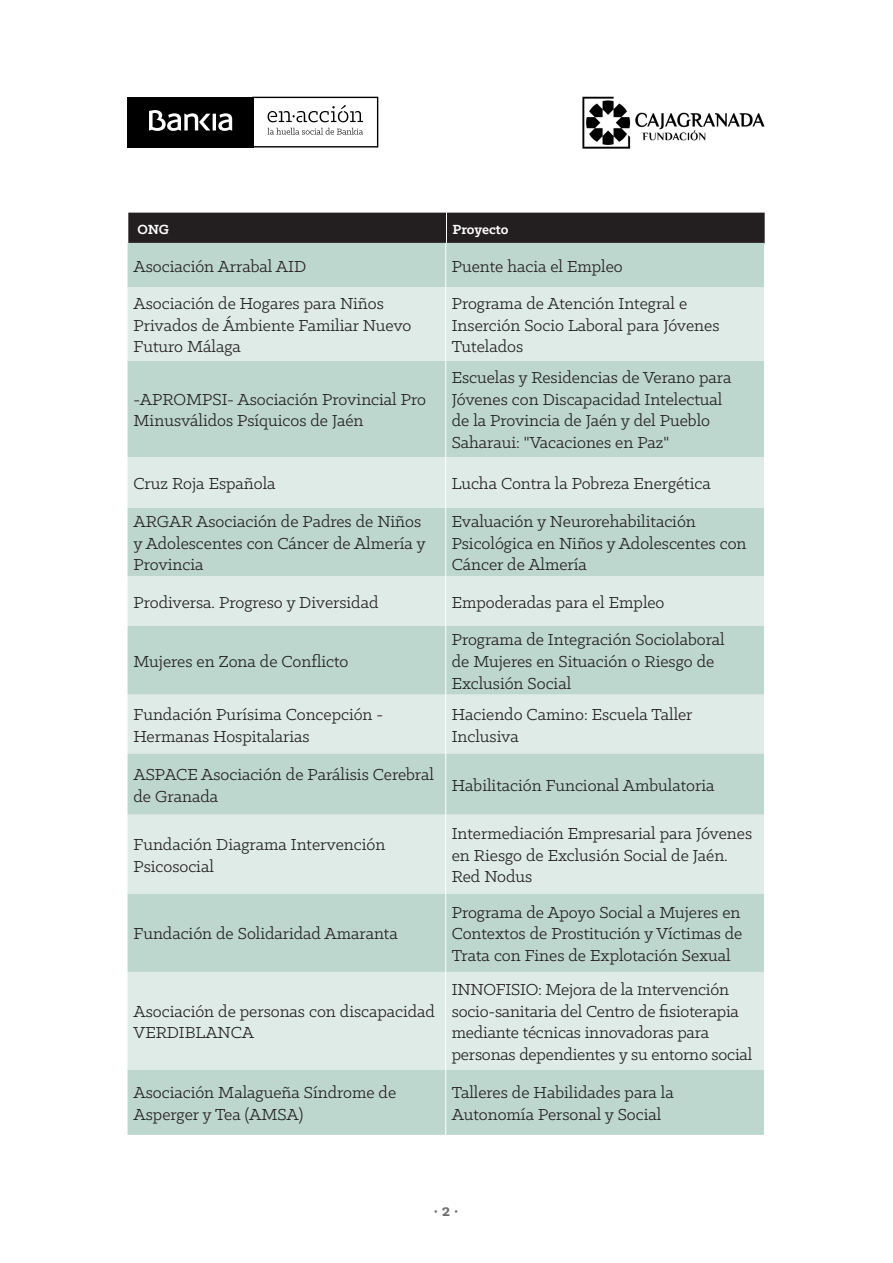
<style>
.page{position:relative;width:893px;height:1263px;background:#fff}
.page>*{position:absolute;margin:0;border:0;box-sizing:border-box;transform-origin:0 0}
.t1{font:18px/21.6px "Klinic Slab";color:#231f20}
.t2{font:700 18px "Klinic Slab";color:#6c6d70}
.t3{font:700 15px "Klinic Slab";letter-spacing:-.005em;color:#fff}
</style>
<div class="page">
<svg style="left:254px;top:97px;width:124px;height:50px"></svg>
<div style="left:128px;top:97px;width:126px;height:50px;background:#000"></div>
<svg style="left:149px;top:110px;width:83px;height:21px"></svg>
<img style="left:582px;top:96px;width:183px;height:53px">
<div style="left:128px;top:213px;width:637px;height:30px;background:#231f20"></div>
<hr style="left:446px;top:213px;width:1px;height:30px;background:#fff">
<div style="left:128px;top:243px;width:636px;height:892px;background:#bdd6ce"></div>
<svg style="left:128px;top:287px;width:636px;height:782px;background:#cee1da"></svg>
<hr style="left:445px;top:243px;width:1px;height:44px;background:#fff">
<hr style="left:445px;top:287px;width:1px;height:74px;background:#fff">
<hr style="left:445px;top:361px;width:1px;height:96px;background:#fff">
<hr style="left:445px;top:457px;width:1px;height:51px;background:#fff">
<hr style="left:445px;top:508px;width:1px;height:68px;background:#fff">
<hr style="left:445px;top:576px;width:1px;height:50px;background:#fff">
<hr style="left:445px;top:626px;width:1px;height:69px;background:#fff">
<hr style="left:445px;top:695px;width:1px;height:58px;background:#fff">
<hr style="left:445px;top:753px;width:1px;height:62px;background:#fff">
<hr style="left:445px;top:815px;width:1px;height:78px;background:#fff">
<hr style="left:445px;top:893px;width:1px;height:79px;background:#fff">
<hr style="left:445px;top:972px;width:1px;height:97px;background:#fff">
<hr style="left:445px;top:1069px;width:1px;height:66px;background:#fff">
<p class="t3" style="left:137px;top:219px;width:33px">ONG</p>
<p class="t3" style="left:452px;top:219px;width:58px">Proyecto</p>
<p class="t1" style="left:134px;top:255px;width:174px">Asociación Arrabal AID</p>
<p class="t1" style="left:452px;top:255px;width:173px">Puente hacia el Empleo</p>
<p class="t1" style="left:134px;top:292px;width:279px">Asociación de Hogares para Niños<br>Privados de Ámbiente Familiar Nuevo<br>Futuro Málaga</p>
<p class="t1" style="left:452px;top:292px;width:269px">Programa de Atención Integral e<br>Inserción Socio Laboral para Jóvenes<br>Tutelados</p>
<p class="t1" style="left:134px;top:388px;width:294px">-APROMPSI- Asociación Provincial Pro<br>Minusválidos Psíquicos de Jaén</p>
<p class="t1" style="left:452px;top:366px;width:281px">Escuelas y Residencias de Verano para Jóvenes con Discapacidad Intelectual de la Provincia de Jaén y del Pueblo Saharaui: "Vacaciones en Paz"</p>
<p class="t1" style="left:134px;top:472px;width:143px">Cruz Roja Española</p>
<p class="t1" style="left:452px;top:472px;width:261px">Lucha Contra la Pobreza Energética</p>
<p class="t1" style="left:134px;top:510px;width:294px">ARGAR Asociación de Padres de Niños y Adolescentes con Cáncer de Almería y<br>Provincia</p>
<p class="t1" style="left:452px;top:510px;width:296px">Evaluación y Neurorehabilitación<br>Psicológica en Niños y Adolescentes con<br>Cáncer de Almería</p>
<p class="t1" style="left:134px;top:591px;width:246px">Prodiversa. Progreso y Diversidad</p>
<p class="t1" style="left:452px;top:591px;width:214px">Empoderadas para el Empleo</p>
<p class="t1" style="left:134px;top:650px;width:216px">Mujeres en Zona de Conflicto</p>
<p class="t1" style="left:452px;top:629px;width:275px">Programa de Integración Sociolaboral de Mujeres en Situación o Riesgo de<br>Exclusión Social</p>
<p class="t1" style="left:134px;top:703px;width:251px">Fundación Purísima Concepción -<br>Hermanas Hospitalarias</p>
<p class="t1" style="left:452px;top:703px;width:242px">Haciendo Camino: Escuela Taller<br>Inclusiva</p>
<p class="t1" style="left:134px;top:763px;width:302px">ASPACE Asociación de Parálisis Cerebral de Granada</p>
<p class="t1" style="left:452px;top:774px;width:264px">Habilitación Funcional Ambulatoria</p>
<p class="t1" style="left:134px;top:833px;width:253px">Fundación Diagrama Intervención<br>Psicosocial</p>
<p class="t1" style="left:452px;top:822px;width:302px">Intermediación Empresarial para Jóvenes en Riesgo de Exclusión Social de Jaén.<br>Red Nodus</p>
<p class="t1" style="left:134px;top:922px;width:266px">Fundación de Solidaridad Amaranta</p>
<p class="t1" style="left:134px;top:1000px;width:303px">Asociación de personas con discapacidad<br>VERDIBLANCA</p>
<p class="t1" style="left:452px;top:901px;width:292px;text-align:justify">Programa de Apoyo Social a Mujeres en Contextos de Prostitución y Víctimas de Trata con Fines de Explotación Sexual</p>
<p class="t1" style="left:452px;top:978px;width:302px">INNOFISIO: Mejora de la Intervención socio-sanitaria del Centro de fisioterapia mediante técnicas innovadoras para personas dependientes y su entorno social</p>
<p class="t1" style="left:134px;top:1081px;width:264px">Asociación Malagueña Síndrome de<br>Asperger y Tea (AMSA)</p>
<p class="t1" style="left:452px;top:1081px;width:224px">Talleres de Habilidades para la<br>Autonomía Personal y Social</p>
<p class="t2" style="left:434px;top:1199px;width:26px">· 2 ·</p>
</div>
